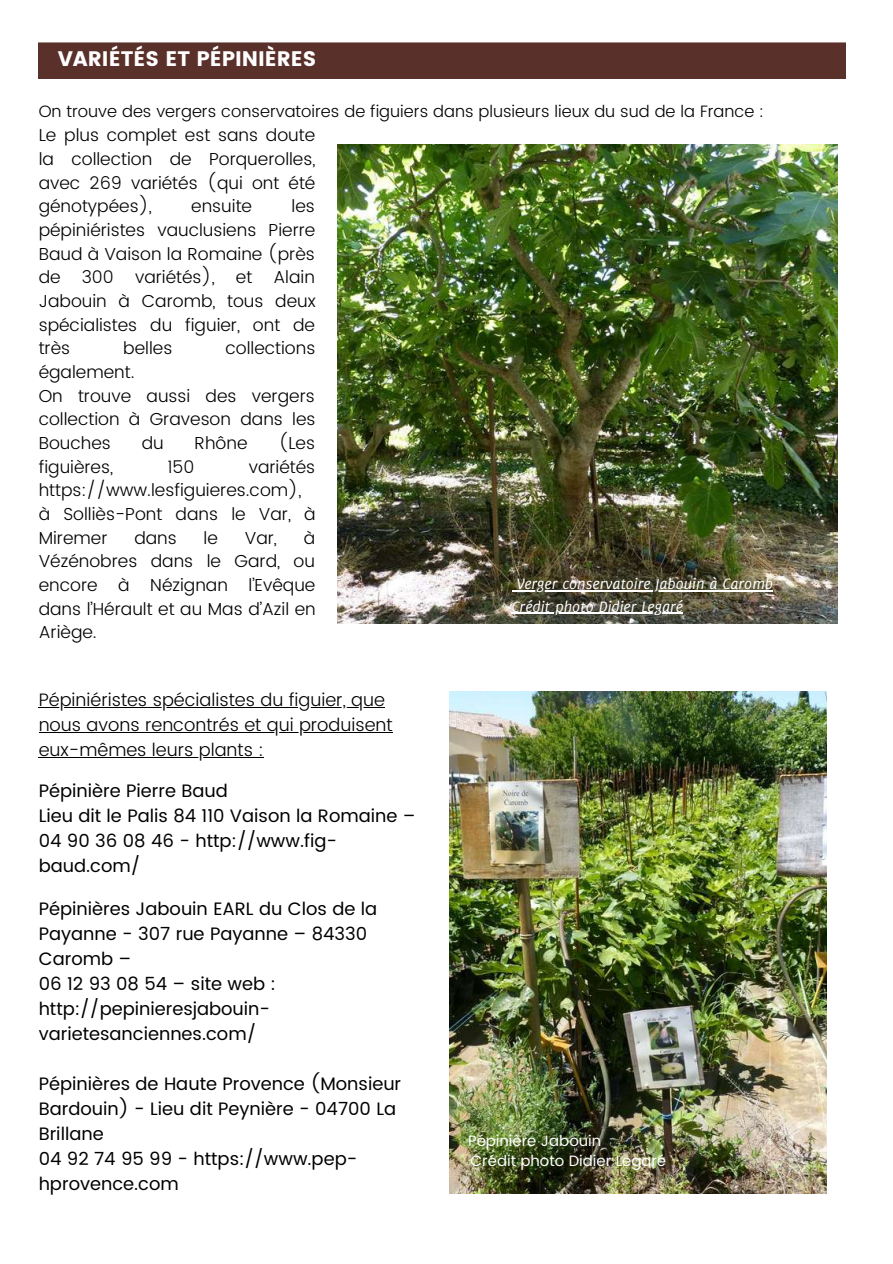
<style>
.page{position:relative;width:893px;height:1264px;background:#fff}
.page>*{position:absolute;margin:0;border:0;box-sizing:border-box;transform-origin:0 0}
.t1{font:21px "Poppins";color:#fff}
.t2{font:18px/25px "Poppins";color:#000}
.t3{font:300 18px/25px "Poppins";color:#000}
.t4{font:300 17.4px/23.7px "Poppins";color:#000;text-align:justify}
.t5{font:300 16.5px "Poppins";color:#000}
.t6{font:italic 16.35px/22.5px "Delicious";color:#fff}
.t7{font:15px/20.2px "Poppins";color:#fff}
</style>
<div class="page">
<img style="left:449px;top:691px;width:377px;height:502px">
<div style="left:39px;top:42px;width:806px;height:36px;background:#59302a"></div>
<img style="left:338px;top:145px;width:499px;height:478px">
<hr style="left:39px;top:707px;width:346px;height:1px;background:#000">
<hr style="left:39px;top:732px;width:353px;height:1px;background:#000">
<hr style="left:39px;top:757px;width:225px;height:1px;background:#000">
<hr style="left:516px;top:590px;width:257px;height:1px;background:#fff">
<hr style="left:511px;top:612px;width:172px;height:2px;background:#fff">
<p class="t1" style="left:58px;top:46px;width:260px">VARIÉTÉS ET PÉPINIÈRES</p>
<p class="t5" style="left:39px;top:102px;width:727px">On trouve des vergers conservatoires de figuiers dans plusieurs lieux du sud de la France :</p>
<p class="t4" style="left:39px;top:124px;width:278px">Le plus complet est sans doute la collection de Porquerolles, avec 269 variétés (qui ont été génotypées),</p>
<p class="t4" style="left:191px;top:195px;width:62px">ensuite</p>
<p class="t4" style="left:39px;top:195px;width:278px;text-indent:253px">les pépiniéristes vauclusiens Pierre Baud à Vaison la Romaine (près de 300 variétés), et Alain Jabouin à Caromb, tous deux spécialistes du figuier, ont de très</p>
<p class="t4" style="left:123px;top:336px;width:51px">belles</p>
<p class="t4" style="left:225px;top:336px;width:91px">collections</p>
<p class="t4" style="left:39px;top:360px;width:278px;text-align:left">également.<br>On trouve aussi des vergers collection à Graveson dans les<br>Bouches</p>
<p class="t4" style="left:142px;top:431px;width:24px">du</p>
<p class="t4" style="left:194px;top:431px;width:54px">Rhône</p>
<p class="t4" style="left:278px;top:431px;width:38px">(Les</p>
<p class="t4" style="left:39px;top:455px;width:76px">figuières,</p>
<p class="t4" style="left:167px;top:455px;width:28px">150</p>
<p class="t4" style="left:39px;top:455px;width:278px;text-align:left;text-indent:210px">variétés https://www.lesfiguieres.com), à Solliès-Pont dans le Var, à<br>Miremer</p>
<p class="t4" style="left:39px;top:526px;width:278px;text-indent:265px">à Vézénobres dans le Gard, ou encore à Nézignan l’Evêque dans l’Hérault et au Mas d’Azil en Ariège.</p>
<p class="t4" style="left:134px;top:526px;width:44px">dans</p>
<p class="t4" style="left:204px;top:526px;width:16px">le</p>
<p class="t4" style="left:245px;top:526px;width:34px">Var,</p>
<p class="t3" style="left:39px;top:687px;width:355px">Pépiniéristes spécialistes du figuier, que nous avons rencontrés et qui produisent eux-mêmes leurs plants :</p>
<p class="t2" style="left:39px;top:778px;width:378px">Pépinière Pierre Baud<br>Lieu dit le Palis 84 110 Vaison la Romaine –<br>04 90 36 08 46 - http://www.fig&shy;baud.com/</p>
<p class="t2" style="left:39px;top:896px;width:340px">Pépinières Jabouin EARL du Clos de la<br>Payanne - 307 rue Payanne – 84330<br>Caromb –<br>06 12 93 08 54 – site web : http://pepinieresjabouin&shy;varietesanciennes.com/</p>
<p class="t2" style="left:39px;top:1071px;width:364px">Pépinières de Haute Provence (Monsieur<br>Bardouin) - Lieu dit Peynière - 04700 La<br>Brillane<br>04 92 74 95 99 - https://www.pep&shy;hprovence.com</p>
<p class="t6" style="left:511px;top:572px;width:263px;text-indent:5px">Verger conservatoire Jabouin à Caromb<br>Crédit photo Didier Legaré</p>
<p class="t7" style="left:468px;top:1130px;width:199px">Pépinière Jabouin<br>Crédit photo Didier Legaré</p>
</div>
